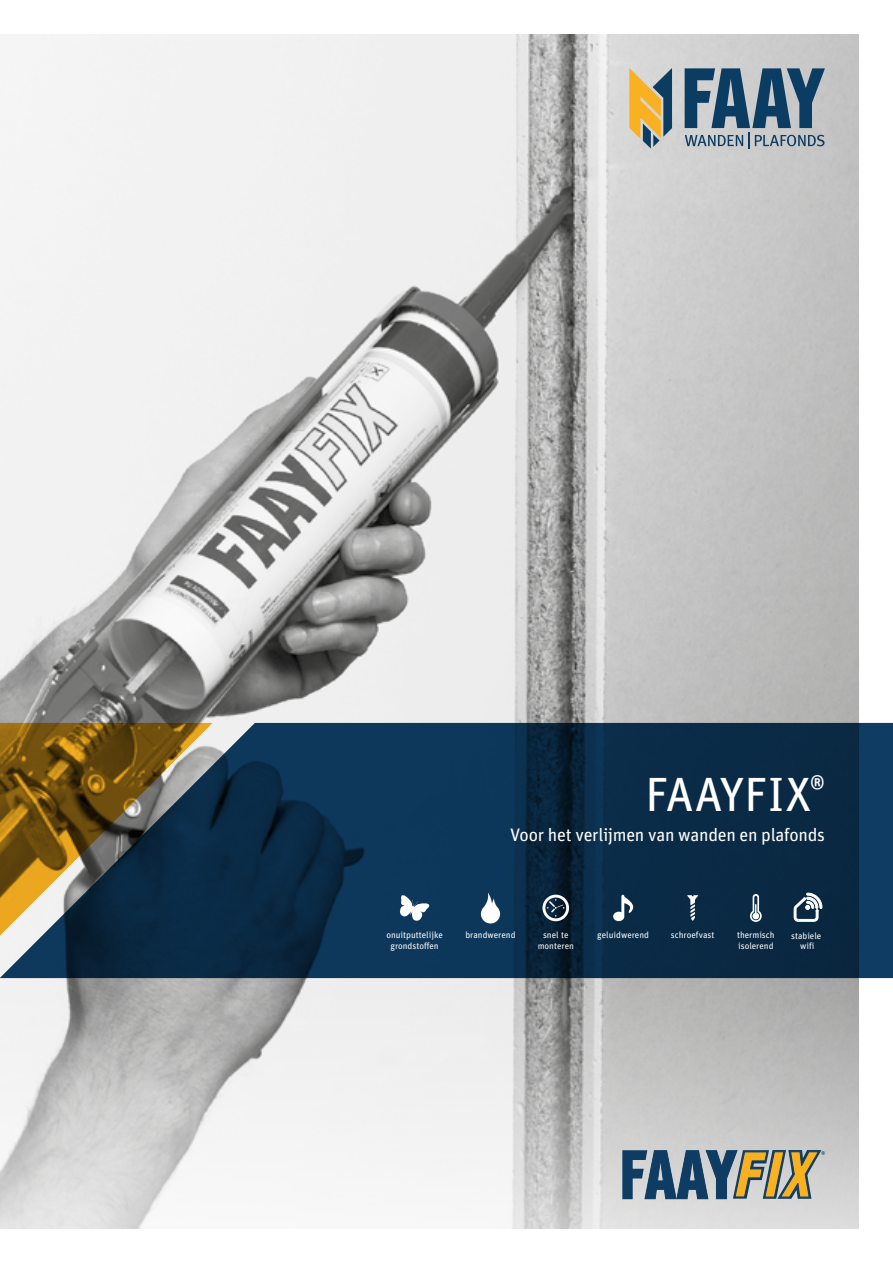
<style>
.page{position:relative;width:893px;height:1263px;background:#fff}
.page>*{position:absolute;margin:0;border:0;box-sizing:border-box;transform-origin:0 0}
.t1{font:48px "Unit Pro";letter-spacing:-.01em;color:#fff}
.t2{font:18px "Unit Pro";letter-spacing:-.015em;color:#fff}
.t3{font:9px/10.5px "Unit Pro";color:#fff;text-align:center}
.t4{font:6px "Courier";color:#0f3c62}
</style>
<div class="page">
<img style="left:0;top:34px;width:859px;height:689px">
<svg style="left:0;top:978px;width:863px;height:251px"></svg>
<svg style="left:622px;top:1147px;width:203px;height:55px;background:#868f8a"></svg>
<svg style="left:0;top:723px;width:893px;height:255px;background:#0c2f4c"></svg>
<svg style="left:613px;top:895px;width:20px;height:26px"></svg>
<svg style="left:687px;top:895px;width:11px;height:26px"></svg>
<svg style="left:481px;top:892px;width:19px;height:31px"></svg>
<svg style="left:399px;top:893px;width:31px;height:29px"></svg>
<svg style="left:542px;top:895px;width:27px;height:26px"></svg>
<svg style="left:750px;top:894px;width:12px;height:28px"></svg>
<div style="left:752px;top:913px;width:7px;height:6px;background:#fff;border-radius:50%"></div>
<svg style="left:629px;top:68px;width:43px;height:81px;background:#b4a372"></svg>
<svg style="left:685px;top:68px;width:140px;height:81px;background:#6a8396"></svg>
<svg style="left:0;top:723px;width:213px;height:226px;background:#5d573d"></svg>
<svg style="left:794px;top:893px;width:28px;height:28px"></svg>
<h1 class="t1" style="left:645px;top:764px;width:181px">FAAYFIX<sup>®</sup></h1>
<h2 class="t2" style="left:510px;top:823px;width:316px">Voor het verlijmen van wanden en plafonds</h2>
<p class="t3" style="left:386px;top:930px;width:58px">onuitputtelijke</p>
<p class="t3" style="left:465px;top:930px;width:52px">brandwerend</p>
<p class="t3" style="left:671px;top:930px;width:45px">schroefvast</p>
<p class="t3" style="left:390px;top:940px;width:50px">grondstoffen</p>
<p class="t3" style="left:538px;top:930px;width:38px">snel te monteren</p>
<p class="t3" style="left:791px;top:930px;width:32px">stabiele wifi</p>
<p class="t3" style="left:597px;top:930px;width:53px">geluidwerend</p>
<p class="t3" style="left:737px;top:930px;width:39px;text-align:left">thermisch isolerend</p>
<p class="t4" style="left:821px;top:1148px;width:5px">®</p>
</div>
